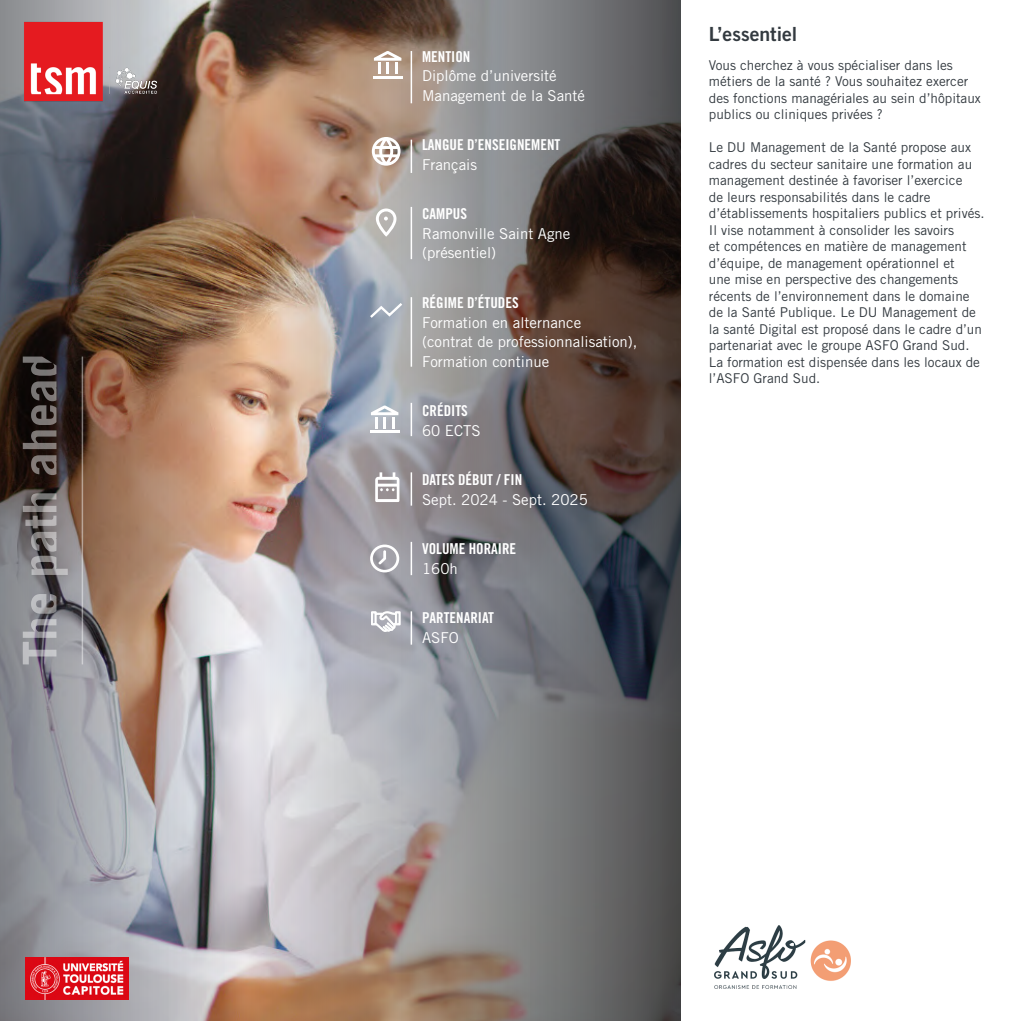
<style>
.page{position:relative;width:1021px;height:1021px;background:#fff}
.page>*{position:absolute;margin:0;border:0;box-sizing:border-box;transform-origin:0 0}
.t1{font:19.5px "Trade Gothic LT Std Bd 2";color:#333a40}
.t2{font:15px/19.5px "Trade Gothic LT Std";color:#fff}
.t3{font:15px "Trade Gothic LT Std Bd Cn 20";color:#fff}
.t4{font:13.5px/16.5px "Trade Gothic LT Std";color:#333a40}
</style>
<div class="page">
<img style="left:714px;top:925px;width:136px;height:63px">
<img style="left:265px;top:0;width:415px;height:1020px">
<img style="left:0;top:0;width:265px;height:1020px">
<img style="left:20px;top:19px;width:140px;height:86px">
<img style="left:26px;top:957px;width:103px;height:42px">
<hr style="left:82px;top:356px;width:1px;height:308px;background:#fff">
<svg style="left:23px;top:356px;width:45px;height:308px;background:#635f60"></svg>
<hr style="left:410px;top:51px;width:2px;height:52px;background:#fff">
<hr style="left:410px;top:140px;width:2px;height:33px;background:#fff">
<hr style="left:410px;top:207px;width:2px;height:52px;background:#fff">
<hr style="left:410px;top:297px;width:2px;height:70px;background:#fff">
<hr style="left:410px;top:403px;width:2px;height:33px;background:#fff">
<hr style="left:410px;top:542px;width:2px;height:33px;background:#fff">
<hr style="left:370px;top:430px;width:29px;height:3px;background:#fff">
<svg style="left:371px;top:405px;width:27px;height:23px"></svg>
<svg style="left:370px;top:544px;width:29px;height:28px"></svg>
<svg style="left:372px;top:137px;width:28px;height:29px"></svg>
<svg style="left:376px;top:208px;width:20px;height:29px"></svg>
<svg style="left:367px;top:300px;width:38px;height:20px"></svg>
<hr style="left:373px;top:76px;width:29px;height:3px;background:#fff">
<svg style="left:374px;top:51px;width:27px;height:23px"></svg>
<hr style="left:410px;top:611px;width:2px;height:33px;background:#fff">
<svg style="left:371px;top:610px;width:30px;height:22px"></svg>
<hr style="left:410px;top:472px;width:2px;height:33px;background:#fff">
<svg style="left:375px;top:472px;width:24px;height:30px"></svg>
<p class="t3" style="left:422px;top:47px;width:50px">MENTION</p>
<p class="t2" style="left:422px;top:66px;width:164px">Diplôme d’université<br>Management de la Santé</p>
<p class="t3" style="left:422px;top:136px;width:140px">LANGUE D’ENSEIGNEMENT</p>
<p class="t2" style="left:422px;top:155px;width:57px">Français</p>
<p class="t3" style="left:422px;top:205px;width:46px">CAMPUS</p>
<p class="t2" style="left:422px;top:224px;width:150px">Ramonville Saint Agne (présentiel)</p>
<p class="t3" style="left:422px;top:293px;width:98px">RÉGIME D’ÉTUDES</p>
<p class="t2" style="left:422px;top:312px;width:217px">Formation en alternance<br>(contrat de professionnalisation),<br>Formation continue</p>
<p class="t3" style="left:422px;top:401px;width:47px">CRÉDITS</p>
<p class="t2" style="left:422px;top:420px;width:60px">60 ECTS</p>
<p class="t3" style="left:422px;top:470px;width:102px">DATES DÉBUT / FIN</p>
<p class="t2" style="left:422px;top:489px;width:167px">Sept. 2024 - Sept. 2025</p>
<p class="t3" style="left:422px;top:539px;width:96px">VOLUME HORAIRE</p>
<p class="t2" style="left:422px;top:558px;width:37px">160h</p>
<p class="t3" style="left:422px;top:608px;width:73px">PARTENARIAT</p>
<p class="t2" style="left:422px;top:627px;width:38px">ASFO</p>
<h1 class="t1" style="left:708px;top:22px;width:90px">L’essentiel</h1>
<p class="t4" style="left:708px;top:57px;width:273px">Vous cherchez à vous spécialiser dans les métiers de la santé ? Vous souhaitez exercer des fonctions managériales au sein d’hôpitaux publics ou cliniques privées ?</p>
<p class="t4" style="left:708px;top:139px;width:277px">Le DU Management de la Santé propose aux cadres du secteur sanitaire une formation au management destinée à favoriser l’exercice<br>de leurs responsabilités dans le cadre d’établissements hospitaliers publics et privés.<br>Il vise notamment à consolider les savoirs<br>et compétences en matière de management d’équipe, de management opérationnel et<br>une mise en perspective des changements récents de l’environnement dans le domaine de la Santé Publique. Le DU Management de la santé Digital est proposé dans le cadre d’un partenariat avec le groupe ASFO Grand Sud.<br>La formation est dispensée dans les locaux de l’ASFO Grand Sud.</p>
</div>
